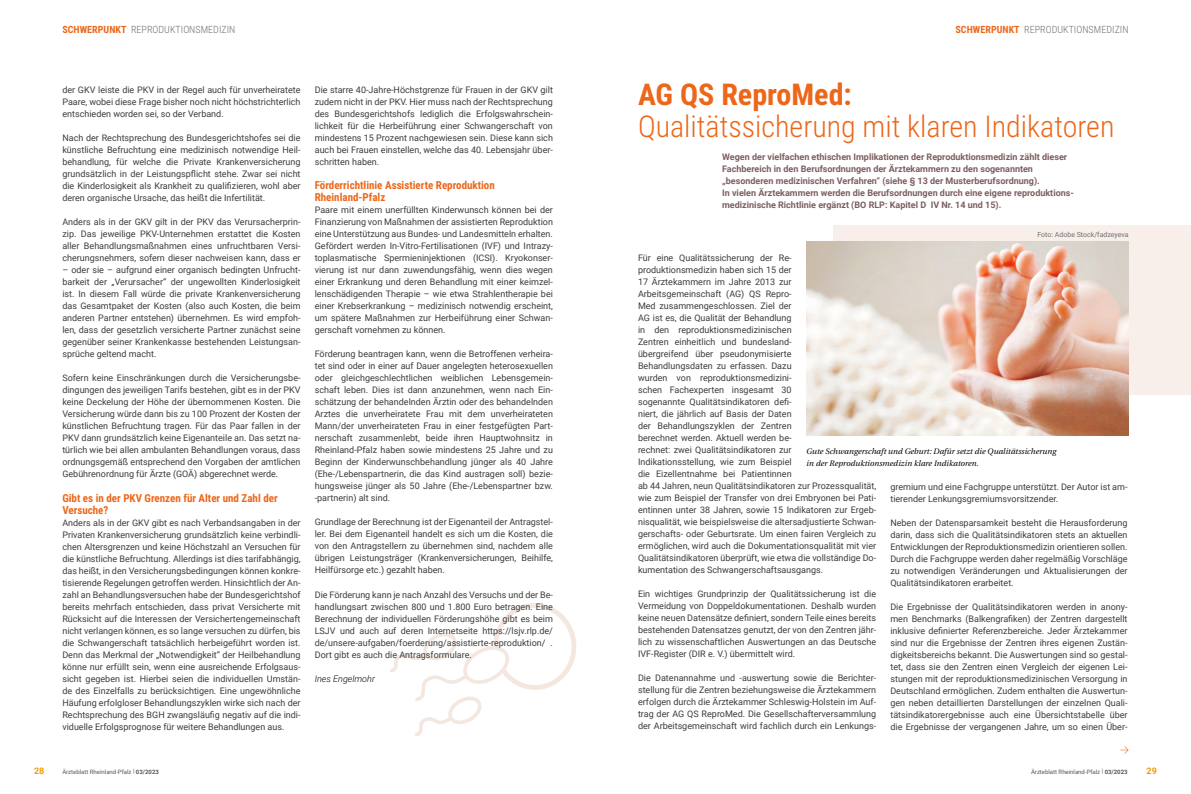
<style>
.page{position:relative;width:1191px;height:794px;background:#fff}
.page>*{position:absolute;margin:0;border:0;box-sizing:border-box;transform-origin:0 0}
.t1{font:300 30px "Roboto Condensed";color:#ec671a}
.t2{font:700 30px "Roboto Condensed";color:#ec671a}
.t3{font:700 11px/12px "Roboto Condensed";color:#ec671a}
.t4{font:300 10px "Roboto Condensed";letter-spacing:.005em;color:#706f6f}
.t5{font:9px/12px "Roboto";color:#3c3c3b;text-align:justify}
.t6{font:700 9px/12px "Roboto";color:#7c5e60}
.t7{font:italic 300 9px "Roboto";color:#000}
.t8{font:700 9px "Roboto";color:#f59c00}
.t9{font:italic 8px/12px "Linguistics Pro";letter-spacing:.005em;color:#000}
.t10{font:7px "Roboto";color:#706f6f}
.t11{font:6px "Roboto";color:#575756}
.s1{font-weight:700;color:#ec671a}
.s2{font-weight:700}
</style>
<div class="page">
<svg style="left:390px;top:603px;width:186px;height:133px"></svg>
<div style="left:833px;top:225px;width:358px;height:170px;background:#f8efea"></div>
<img style="left:806px;top:241px;width:322px;height:195px">
<svg style="left:1120px;top:746px;width:8px;height:7px"></svg>
<p class="t4" style="left:62px;top:22px;width:175px"><span class="s1">SCHWERPUNKT</span> REPRODUKTIONSMEDIZIN</p>
<p class="t4" style="left:955px;top:22px;width:175px"><span class="s1">SCHWERPUNKT</span> REPRODUKTIONSMEDIZIN</p>
<p class="t5" style="left:62px;top:84px;width:240px">der GKV leiste die PKV in der Regel auch für unverheiratete Paare, wobei diese Frage bisher noch nicht höchstrichterlich entschieden worden sei, so der Verband.</p>
<p class="t5" style="left:62px;top:132px;width:240px">Nach der Rechtsprechung des Bundesgerichtshofes sei die künstliche Befruchtung eine medizinisch notwendige Heil&shy;behandlung, für welche die Private Krankenversicherung grundsätzlich in der Leistungspflicht stehe. Zwar sei nicht die Kinderlosigkeit als Krankheit zu qualifizieren, wohl aber deren organische Ursache, das heißt die Infertilität.</p>
<p class="t5" style="left:62px;top:216px;width:240px">Anders als in der GKV gilt in der PKV das Verursacherprin&shy;zip. Das jeweilige PKV-Unternehmen erstattet die Kosten aller Behandlungsmaßnahmen eines unfruchtbaren Versi&shy;cherungsnehmers, sofern dieser nachweisen kann, dass er</p>
<p class="t5" style="left:62px;top:264px;width:240px">– oder sie – aufgrund einer organisch bedingten Unfrucht&shy;barkeit der „Verursacher“ der ungewollten Kinderlosigkeit ist. In diesem Fall würde die private Krankenversicherung das Gesamtpaket der Kosten (also auch Kosten, die beim anderen Partner entstehen) übernehmen. Es wird empfoh&shy;len, dass der gesetzlich versicherte Partner zunächst seine gegenüber seiner Krankenkasse bestehenden Leistungsan&shy;sprüche geltend macht.</p>
<p class="t5" style="left:62px;top:372px;width:240px">Sofern keine Einschränkungen durch die Versicherungsbe&shy;dingungen des jeweiligen Tarifs bestehen, gibt es in der PKV keine Deckelung der Höhe der übernommenen Kosten. Die Versicherung würde dann bis zu 100 Prozent der Kosten der künstlichen Befruchtung tragen. Für das Paar fallen in der PKV dann grundsätzlich keine Eigenanteile an. Das setzt na&shy;türlich wie bei allen ambulanten Behandlungen voraus, dass ordnungsgemäß entsprechend den Vorgaben der amtlichen Gebührenordnung für Ärzte (GOÄ) abgerechnet werde.</p>
<p class="t3" style="left:62px;top:491px;width:217px">Gibt es in der PKV Grenzen für Alter und Zahl der<br>Versuche?</p>
<p class="t5" style="left:62px;top:516px;width:240px">Anders als in der GKV gibt es nach Verbandsangaben in der Privaten Krankenversicherung grundsätzlich keine verbindli&shy;chen Altersgrenzen und keine Höchstzahl an Versuchen für die künstliche Befruchtung. Allerdings ist dies tarifabhängig, das heißt, in den Versicherungsbedingungen können konkre&shy;tisierende Regelungen getroffen werden. Hinsichtlich der An&shy;zahl an Behandlungsversuchen habe der Bundesgerichtshof bereits mehrfach entschieden, dass privat Versicherte mit Rücksicht auf die Interessen der Versichertengemeinschaft nicht verlangen können, es so lange versuchen zu dürfen, bis die Schwangerschaft tatsächlich herbeigeführt worden ist.<br>Denn das Merkmal der „Notwendigkeit“ der Heilbehandlung könne nur erfüllt sein, wenn eine ausreichende Erfolgsaus&shy;sicht gegeben ist. Hierbei seien die individuellen Umstän&shy;de des Einzelfalls zu berücksichtigen. Eine ungewöhnliche Häufung erfolgloser Behandlungszyklen wirke sich nach der Rechtsprechung des BGH zwangsläufig negativ auf die indi&shy;viduelle Erfolgsprognose für weitere Behandlungen aus.</p>
<p class="t5" style="left:315px;top:84px;width:240px">Die starre 40-Jahre-Höchstgrenze für Frauen in der GKV gilt zudem nicht in der PKV. Hier muss nach der Rechtsprechung des Bundesgerichtshofs lediglich die Erfolgswahrschein&shy;lichkeit für die Herbeiführung einer Schwangerschaft von mindestens 15 Prozent nachgewiesen sein. Diese kann sich auch bei Frauen einstellen, welche das 40. Lebensjahr über&shy;schritten haben.</p>
<p class="t3" style="left:315px;top:179px;width:182px">Förderrichtlinie Assistierte Reproduktion<br>Rheinland-Pfalz</p>
<p class="t5" style="left:315px;top:204px;width:240px">Paare mit einem unerfüllten Kinderwunsch können bei der Finanzierung von Maßnahmen der assistierten Reproduktion eine Unterstützung aus Bundes- und Landesmitteln erhalten.<br>Gefördert werden In-Vitro-Fertilisationen (IVF) und Intrazy&shy;toplasmatische Spermieninjektionen (ICSI). Kryokonser&shy;vierung ist nur dann zuwendungsfähig, wenn dies wegen einer Erkrankung und deren Behandlung mit einer keimzel&shy;lenschädigenden Therapie – wie etwa Strahlentherapie bei einer Krebserkrankung – medizinisch notwendig erscheint, um spätere Maßnahmen zur Herbeiführung einer Schwan&shy;gerschaft vornehmen zu können.</p>
<p class="t5" style="left:315px;top:348px;width:240px">Förderung beantragen kann, wenn die Betroffenen verheira&shy;tet sind oder in einer auf Dauer angelegten heterosexuellen oder gleichgeschlechtlichen weiblichen Lebensgemein&shy;schaft leben. Dies ist dann anzunehmen, wenn nach Ein&shy;schätzung der behandelnden Ärztin oder des behandelnden Arztes die unverheiratete Frau mit dem unverheirateten Mann/der unverheirateten Frau in einer festgefügten Part&shy;nerschaft zusammenlebt, beide ihren Hauptwohnsitz in Rheinland-Pfalz haben sowie mindestens 25 Jahre und zu Beginn der Kinderwunschbehandlung jünger als 40 Jahre (Ehe-/Lebenspartnerin, die das Kind austragen soll) bezie&shy;hungsweise jünger als 50 Jahre (Ehe-/Lebenspartner bzw. -partnerin) alt sind.</p>
<p class="t5" style="left:315px;top:516px;width:240px">Grundlage der Berechnung ist der Eigenanteil der Antragstel&shy;ler. Bei dem Eigenanteil handelt es sich um die Kosten, die von den Antragstellern zu übernehmen sind, nachdem alle übrigen Leistungsträger (Krankenversicherungen, Beihilfe, Heilfürsorge etc.) gezahlt haben.</p>
<p class="t5" style="left:315px;top:588px;width:240px">Die Förderung kann je nach Anzahl des Versuchs und der Be&shy;handlungsart zwischen 800 und 1.800 Euro betragen. Eine Berechnung der individuellen Förderungshöhe gibt es beim LSJV und auch auf deren Internetseite https://lsjv.rlp.de/ de/unsere-aufgaben/foerderung/assistierte-reproduktion/ .<br>Dort gibt es auch die Antragsformulare.</p>
<p class="t7" style="left:315px;top:672px;width:62px">Ines Engelmohr</p>
<h1 class="t2" style="left:638px;top:73px;width:215px">AG QS ReproMed:</h1>
<h1 class="t1" style="left:638px;top:105px;width:478px">Qualitätssicherung mit klaren Indikatoren</h1>
<p class="t6" style="left:722px;top:151px;width:353px">Wegen der vielfachen ethischen Implikationen der Reproduktionsmedizin zählt dieser Fachbereich in den Berufsordnungen der Ärztekammern zu den sogenannten „besonderen medizinischen Verfahren“ (siehe § 13 der Musterberufsordnung).<br>In vielen Ärztekammern werden die Berufsordnungen durch eine eigene reproduktions&shy;medizinische Richtlinie ergänzt (BO RLP: Kapitel D IV Nr. 14 und 15).</p>
<p class="t10" style="left:1037px;top:229px;width:93px">Foto: Adobe Stock/fadzeyeva</p>
<p class="t5" style="left:638px;top:252px;width:240px;text-align:left">Für eine Qualitätssicherung der Re-<br>produktionsmedizin haben sich 15 der<br>17 Ärztekammern im Jahre 2013 zur Arbeitsgemeinschaft (AG) QS Repro-<br>Med zusammengeschlossen. Ziel der<br>AG ist es, die Qualität der Behandlung<br>in den reproduktionsmedizinischen<br>Zentren einheitlich und bundesland-<br>übergreifend über pseudonymisierte<br>Behandlungsdaten zu erfassen. Dazu<br>wurden von reproduktionsmedizini-<br>schen Fachexperten insgesamt 30<br>sogenannte Qualitätsindikatoren defi-<br>niert, die jährlich auf Basis der Daten<br>der Behandlungszyklen der Zentren<br>berechnet werden. Aktuell werden be-<br>rechnet: zwei Qualitätsindikatoren zur<br>Indikationsstellung, wie zum Beispiel<br>die Eizellentnahme bei Patientinnen<br>ab 44 Jahren, neun Qualitätsindikatoren zur Prozessqualität, wie zum Beispiel der Transfer von drei Embryonen bei Pati&shy;entinnen unter 38 Jahren, sowie 15 Indikatoren zur Ergeb&shy;nisqualität, wie beispielsweise die altersadjustierte Schwan&shy;gerschafts- oder Geburtsrate. Um einen fairen Vergleich zu ermöglichen, wird auch die Dokumentationsqualität mit vier Qualitätsindikatoren überprüft, wie etwa die vollständige Do&shy;kumentation des Schwangerschaftsausgangs.</p>
<p class="t5" style="left:638px;top:588px;width:240px">Ein wichtiges Grundprinzip der Qualitätssicherung ist die Vermeidung von Doppeldokumentationen. Deshalb wurden keine neuen Datensätze definiert, sondern Teile eines bereits bestehenden Datensatzes genutzt, der von den Zentren jähr&shy;lich zu wissenschaftlichen Auswertungen an das Deutsche IVF-Register (DIR e. V.) übermittelt wird.</p>
<p class="t5" style="left:638px;top:672px;width:240px">Die Datenannahme und -auswertung sowie die Berichter&shy;stellung für die Zentren beziehungsweise die Ärztekammern erfolgen durch die Ärztekammer Schleswig-Holstein im Auf&shy;trag der AG QS ReproMed. Die Gesellschafterversammlung der Arbeitsgemeinschaft wird fachlich durch ein Lenkungs-</p>
<p class="t9" style="left:806px;top:444px;width:251px">Gute Schwangerschaft und Geburt: Dafür setzt die Qualitätssicherung in der Reproduktionsmedizin klare Indikatoren.</p>
<p class="t5" style="left:890px;top:480px;width:239px">gremium und eine Fachgruppe unterstützt. Der Autor ist am&shy;tierender Lenkungsgremiumsvorsitzender.</p>
<p class="t5" style="left:890px;top:516px;width:239px">Neben der Datensparsamkeit besteht die Herausforderung darin, dass sich die Qualitätsindikatoren stets an aktuellen Entwicklungen der Reproduktionsmedizin orientieren sollen.<br>Durch die Fachgruppe werden daher regelmäßig Vorschläge zu notwendigen Veränderungen und Aktualisierungen der Qualitätsindikatoren erarbeitet.</p>
<p class="t5" style="left:890px;top:600px;width:239px">Die Ergebnisse der Qualitätsindikatoren werden in anony&shy;men Benchmarks (Balkengrafiken) der Zentren dargestellt inklusive definierter Referenzbereiche. Jeder Ärztekammer sind nur die Ergebnisse der Zentren ihres eigenen Zustän&shy;digkeitsbereichs bekannt. Die Auswertungen sind so gestal&shy;tet, dass sie den Zentren einen Vergleich der eigenen Lei&shy;stungen mit der reproduktionsmedizinischen Versorgung in Deutschland ermöglichen. Zudem enthalten die Auswertun&shy;gen neben detaillierten Darstellungen der einzelnen Quali&shy;tätsindikatorergebnisse auch eine Übersichtstabelle über die Ergebnisse der vergangenen Jahre, um so einen Über-</p>
<p class="t8" style="left:34px;top:764px;width:12px">28</p>
<p class="t11" style="left:62px;top:767px;width:98px">Ärzteblatt Rheinland-Pfalz | <span class="s2">03/2023</span></p>
<p class="t11" style="left:1031px;top:767px;width:98px">Ärzteblatt Rheinland-Pfalz | <span class="s2">03/2023</span></p>
<p class="t8" style="left:1146px;top:764px;width:12px">29</p>
</div>
